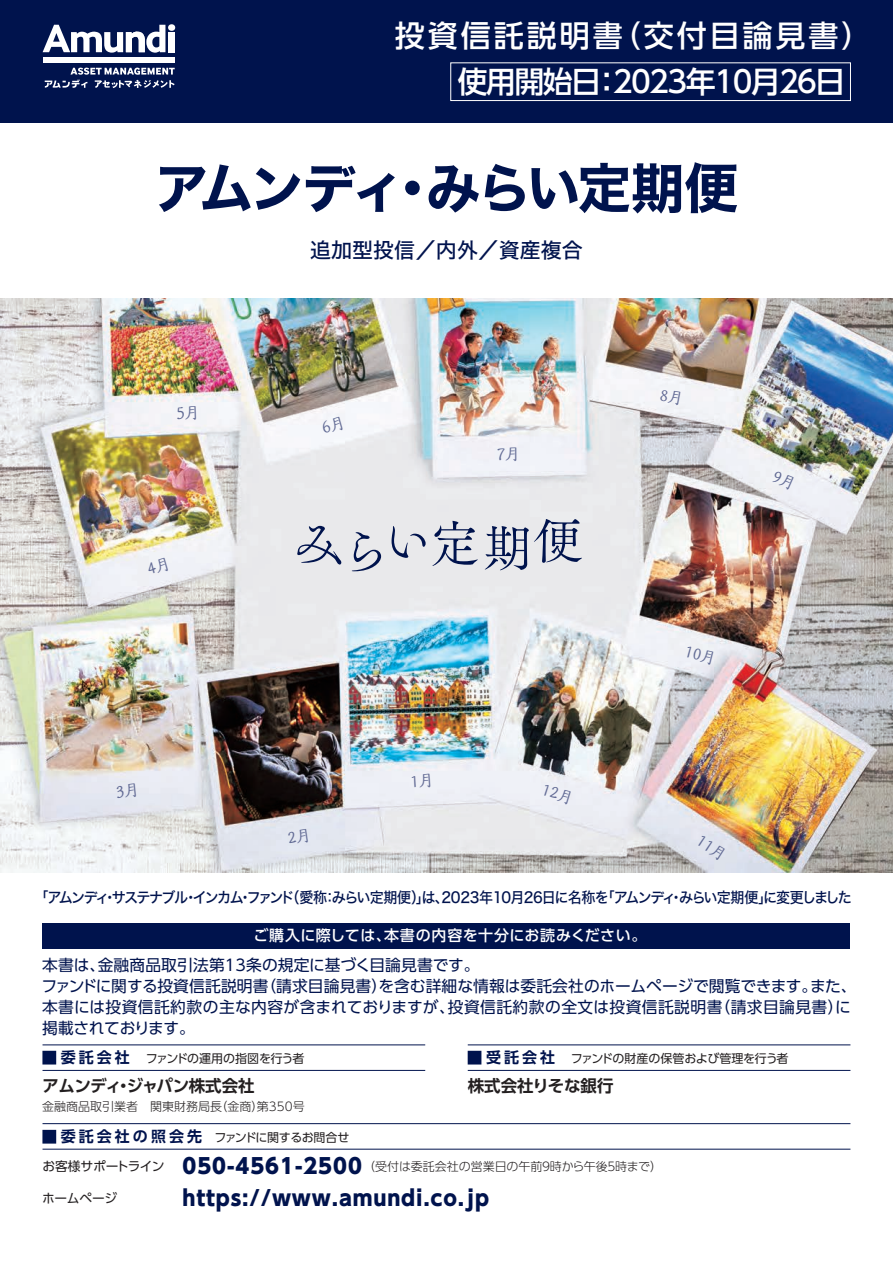
<style>
.page{position:relative;width:893px;height:1263px;background:#fff}
.page>*{position:absolute;margin:0;border:0;box-sizing:border-box;transform-origin:0 0}
.t1{font:54px "Hira Kaku Std W7";letter-spacing:-.06em;color:#00134d}
.t2{font:51.45px "Tsuku C Old Min Pr 6 R";color:#00134d}
.t3{font:500 30px "UD Shin Go Pro";letter-spacing:-.05em;color:#fff}
.t4{font:500 30px "UD Shin Go Pro";letter-spacing:.1em;color:#fff}
.t5{font:800 21px "UD Shin Go Pro";letter-spacing:.04em;color:#00134d}
.t6{font:21px "Hira Kaku Std W5";color:#00134d}
.t7{font:700 16.5px "UD Shin Go Pro De";letter-spacing:-.02em;color:#231f20}
.t8{font:700 16.5px "UD Shin Go Pro De";color:#231f20}
.t9{font:16.5px "P Michikusa Std";color:#616a94}
.t10{font:15.75px/21px "UD Shin Go Pro";letter-spacing:.01em;color:#00134d}
.t11{font:15px "Hira Kaku Std W5";letter-spacing:-.095em;color:#00134d;scale:.94 1}
.t12{font:500 15px "UD Shin Go Pro";letter-spacing:.03em;color:#fff}
.t13{font:12.75px "UD Shin Go Pro";letter-spacing:-.02em;color:#231f20}
.t14{font:300 12px "UD Shin Go Pro";letter-spacing:-.02em;color:#231f20}
.t15{font:12px "UD Shin Go Pro";letter-spacing:-.03em;color:#231f20}
.t16{font:300 12px "UD Shin Go Pro";color:#231f20}
.t17{font:12px "UD Shin Go Pro";letter-spacing:-.05em;color:#231f20}
.s1{font-size:49.95px}
.s2{font-family:"UD Shin Go Pro De";font-weight:700;font-size:15px;color:#00134d}
.s3{font-weight:400;font-size:12.75px}
.s4{font-weight:800;font-size:21px;color:#00134d}
</style>
<div class="page">
<div style="left:43px;top:923px;width:807px;height:25px;background:#00134d"></div>
<div style="left:0;top:0;width:893px;height:123px;background:#00134d"></div>
<div style="left:43px;top:57px;width:132px;height:6px;background:#fff"></div>
<svg style="left:43px;top:25px;width:122px;height:28px"></svg>
<div style="left:168px;top:24px;width:7px;height:7px;background:#fff;border-radius:50%"></div>
<div style="left:169px;top:32px;width:6px;height:20px;background:#fff"></div>
<svg style="left:45px;top:68px;width:130px;height:20px"></svg>
<hr style="left:43px;top:1044px;width:382px;height:1px;background:#00134d">
<hr style="left:43px;top:1070px;width:382px;height:1px;background:#00134d">
<div style="left:43px;top:1051px;width:13px;height:13px;background:#00134d"></div>
<hr style="left:468px;top:1070px;width:382px;height:1px;background:#00134d">
<hr style="left:468px;top:1045px;width:382px;height:1px;background:#00134d">
<div style="left:468px;top:1051px;width:13px;height:13px;background:#00134d"></div>
<hr style="left:43px;top:1123px;width:807px;height:1px;background:#00134d">
<hr style="left:43px;top:1149px;width:807px;height:1px;background:#00134d">
<div style="left:43px;top:1130px;width:13px;height:13px;background:#00134d"></div>
<div style="left:450px;top:63px;width:401px;height:38px;border:1px solid #fff"></div>
<img style="left:0;top:298px;width:893px;height:574px">
<svg style="left:412px;top:774px;width:19px;height:14px"></svg>
<svg style="left:288px;top:828px;width:20px;height:16px"></svg>
<svg style="left:116px;top:783px;width:20px;height:15px"></svg>
<svg style="left:146px;top:557px;width:22px;height:17px"></svg>
<svg style="left:177px;top:406px;width:19px;height:14px"></svg>
<svg style="left:321px;top:416px;width:22px;height:17px"></svg>
<svg style="left:660px;top:389px;width:20px;height:16px"></svg>
<svg style="left:772px;top:471px;width:22px;height:19px"></svg>
<svg style="left:685px;top:645px;width:29px;height:20px"></svg>
<svg style="left:542px;top:784px;width:29px;height:20px"></svg>
<svg style="left:697px;top:835px;width:28px;height:25px"></svg>
<h3 class="t4" style="left:395px;top:11px;width:478px">投資信託説明書（交付目論見書）</h3>
<h3 class="t3" style="left:457px;top:57px;width:389px">使用開始日：2023年10月26日</h3>
<h1 class="t1" style="left:155px;top:146px;width:585px">アムンディ・みらい定期便</h1>
<h3 class="t6" style="left:310px;top:234px;width:274px">追加型投信／内外／資産複合</h3>
<p class="t9" style="left:497px;top:445px;width:25px">7月</p>
<h2 class="t2" style="left:292px;top:498px;width:292px">みらい<span class="s1">定期便</span></h2>
<p class="t11" style="left:35px;top:886px;width:871px">「アムンディ・サステナブル・インカム・ファンド（愛称：みらい定期便）」は、2023年10月26日に名称を「アムンディ・みらい定期便」に変更しました</p>
<p class="t12" style="left:254px;top:923px;width:394px">ご購入に際しては、本書の内容を十分にお読みください。</p>
<p class="t10" style="left:41px;top:954px;width:817px">本書は、金融商品取引法第13条の規定に基づく目論見書です。<br>ファンドに関する投資信託説明書（請求目論見書）を含む詳細な情報は委託会社のホームページで閲覧できます。また、本書には投資信託約款の主な内容が含まれておりますが、投資信託約款の全文は投資信託説明書（請求目論見書）に掲載されております。</p>
<p class="t15" style="left:61px;top:1048px;width:245px"><span class="s2">委託会社</span> ファンドの運用の指図を行う者</p>
<p class="t15" style="left:486px;top:1048px;width:304px"><span class="s2">受託会社</span> ファンドの財産の保管および管理を行う者</p>
<p class="t16" style="left:42px;top:1096px;width:264px">金融商品取引業者　関東財務局長（金商）第350号</p>
<p class="t7" style="left:42px;top:1072px;width:214px">アムンディ・ジャパン株式会社</p>
<p class="t8" style="left:468px;top:1072px;width:147px">株式会社りそな銀行</p>
<p class="t17" style="left:61px;top:1127px;width:290px"><span class="s2">委託会社の照会先</span> ファンドに関するお問合せ</p>
<p class="t14" style="left:42px;top:1156px;width:621px"><span class="s3">お客様サポートライン</span> <span class="s4">050-4561-2500</span>（受付は委託会社の営業日の午前９時から午後５時まで）</p>
<p class="t13" style="left:42px;top:1188px;width:77px">ホームページ</p>
<h3 class="t5" style="left:183px;top:1181px;width:308px">https://www.amundi.co.jp</h3>
</div>
